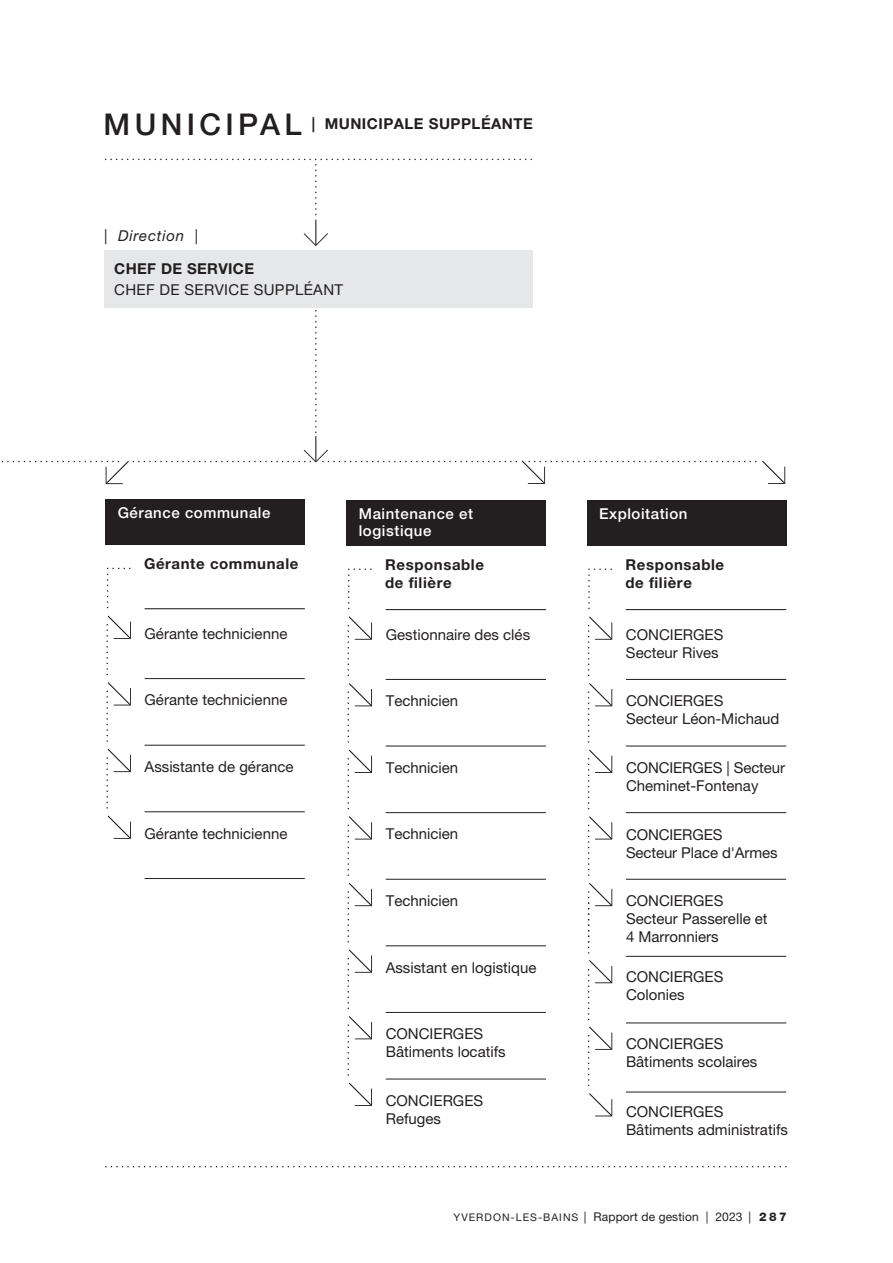
<style>
.page{position:relative;width:893px;height:1263px;background:#fff}
.page>*{position:absolute;margin:0;border:0;box-sizing:border-box;transform-origin:0 0}
.t1{font:15px/18px "Helvetica Neue LT Pro";color:#231f20}
.t2{font:700 15px/18px "Helvetica Neue LT Pro";letter-spacing:.04em;color:#231f20}
.t3{font:500 15px/17.2px "Helvetica Neue LT Pro";letter-spacing:.04em;color:#fff}
.t4{font:15px "Helvetica Neue LT Pro";letter-spacing:.025em;color:#231f20}
.t5{font:italic 15px "Helvetica Neue LT Pro";letter-spacing:.05em;color:#231f20}
.t6{font:12px "Helvetica Neue LT Pro";letter-spacing:.01em;color:#231f20}
.s1{font-weight:500;font-size:30px}
.s2{font-style:normal}
.s3{font-size:10.5px}
.s4{font-weight:800}
</style>
<div class="page">
<div style="left:106px;top:499px;width:199px;height:45px;background:#231f20"></div>
<svg style="left:107px;top:568px;width:23px;height:40px"></svg>
<svg style="left:107px;top:616px;width:24px;height:59px"></svg>
<hr style="left:145px;top:678px;width:160px;height:1px;background:#231f20">
<svg style="left:107px;top:682px;width:24px;height:60px"></svg>
<hr style="left:145px;top:745px;width:160px;height:1px;background:#231f20">
<hr style="left:145px;top:811px;width:160px;height:1px;background:#231f20">
<svg style="left:107px;top:749px;width:24px;height:59px"></svg>
<svg style="left:108px;top:815px;width:23px;height:24px"></svg>
<hr style="left:145px;top:878px;width:160px;height:1px;background:#231f20">
<div style="left:347px;top:500px;width:199px;height:45px;background:#231f20"></div>
<svg style="left:348px;top:569px;width:23px;height:40px"></svg>
<svg style="left:348px;top:616px;width:24px;height:60px"></svg>
<hr style="left:386px;top:679px;width:160px;height:1px;background:#231f20">
<svg style="left:348px;top:683px;width:24px;height:60px"></svg>
<hr style="left:386px;top:746px;width:160px;height:1px;background:#231f20">
<svg style="left:348px;top:750px;width:24px;height:59px"></svg>
<hr style="left:386px;top:812px;width:160px;height:1px;background:#231f20">
<svg style="left:348px;top:816px;width:24px;height:60px"></svg>
<hr style="left:386px;top:879px;width:160px;height:1px;background:#231f20">
<svg style="left:348px;top:883px;width:24px;height:59px"></svg>
<hr style="left:386px;top:945px;width:160px;height:1px;background:#231f20">
<svg style="left:348px;top:949px;width:24px;height:60px"></svg>
<hr style="left:386px;top:1012px;width:160px;height:1px;background:#231f20">
<svg style="left:348px;top:1016px;width:24px;height:59px"></svg>
<hr style="left:386px;top:1079px;width:160px;height:1px;background:#231f20">
<svg style="left:349px;top:1083px;width:23px;height:23px"></svg>
<svg style="left:105px;top:1166px;width:682px;height:1px"></svg>
<div style="left:587px;top:500px;width:199px;height:45px;background:#231f20"></div>
<svg style="left:588px;top:569px;width:24px;height:40px"></svg>
<svg style="left:588px;top:616px;width:24px;height:60px"></svg>
<hr style="left:626px;top:679px;width:160px;height:1px;background:#231f20">
<hr style="left:145px;top:608px;width:160px;height:1px;background:#231f20">
<hr style="left:386px;top:609px;width:160px;height:1px;background:#231f20">
<hr style="left:626px;top:609px;width:160px;height:1px;background:#231f20">
<svg style="left:588px;top:683px;width:24px;height:60px"></svg>
<hr style="left:626px;top:746px;width:160px;height:1px;background:#231f20">
<svg style="left:588px;top:750px;width:24px;height:59px"></svg>
<hr style="left:626px;top:812px;width:160px;height:1px;background:#231f20">
<svg style="left:588px;top:816px;width:24px;height:60px"></svg>
<hr style="left:626px;top:879px;width:160px;height:1px;background:#231f20">
<svg style="left:588px;top:883px;width:24px;height:70px"></svg>
<hr style="left:626px;top:956px;width:160px;height:1px;background:#231f20">
<hr style="left:626px;top:1092px;width:160px;height:1px;background:#231f20">
<svg style="left:588px;top:960px;width:24px;height:60px"></svg>
<hr style="left:626px;top:1022px;width:160px;height:1px;background:#231f20">
<svg style="left:588px;top:1026px;width:24px;height:60px"></svg>
<svg style="left:589px;top:1093px;width:23px;height:23px"></svg>
<svg style="left:105px;top:159px;width:427px;height:87px"></svg>
<svg style="left:1px;top:304px;width:784px;height:180px"></svg>
<div style="left:105px;top:250px;width:428px;height:58px;background:#e6e7e9"></div>
<p class="t2" style="left:104px;top:114px;width:431px"><span class="s1">MUNICIPAL</span> | MUNICIPALE SUPPLÉANTE</p>
<p class="t5" style="left:104px;top:226px;width:95px"><span class="s2">|</span> Direction <span class="s2">|</span></p>
<p class="t2" style="left:115px;top:256px;width:141px">CHEF DE SERVICE</p>
<p class="t4" style="left:114px;top:281px;width:230px">CHEF DE SERVICE SUPPLÉANT</p>
<p class="t3" style="left:118px;top:504px;width:154px">Gérance communale</p>
<p class="t3" style="left:359px;top:505px;width:116px">Maintenance et logistique</p>
<p class="t3" style="left:599px;top:505px;width:90px">Exploitation</p>
<p class="t2" style="left:144px;top:554px;width:156px">Gérante communale</p>
<p class="t2" style="left:385px;top:555px;width:100px">Responsable de filière</p>
<p class="t2" style="left:625px;top:555px;width:100px">Responsable de filière</p>
<p class="t1" style="left:145px;top:624px;width:144px">Gérante technicienne</p>
<p class="t1" style="left:386px;top:625px;width:146px">Gestionnaire des clés</p>
<p class="t1" style="left:626px;top:625px;width:99px">CONCIERGES<br>Secteur Rives</p>
<p class="t1" style="left:145px;top:691px;width:144px">Gérante technicienne</p>
<p class="t1" style="left:386px;top:692px;width:74px">Technicien</p>
<p class="t1" style="left:145px;top:757px;width:150px">Assistante de gérance</p>
<p class="t1" style="left:386px;top:758px;width:74px">Technicien</p>
<p class="t1" style="left:145px;top:824px;width:144px">Gérante technicienne</p>
<p class="t1" style="left:386px;top:825px;width:74px">Technicien</p>
<p class="t1" style="left:626px;top:692px;width:155px">CONCIERGES<br>Secteur Léon-Michaud</p>
<p class="t1" style="left:626px;top:758px;width:161px">CONCIERGES | Secteur<br>Cheminet-Fontenay</p>
<p class="t1" style="left:626px;top:826px;width:153px">CONCIERGES<br>Secteur Place d'Armes</p>
<p class="t1" style="left:386px;top:891px;width:74px">Technicien</p>
<p class="t1" style="left:626px;top:891px;width:143px">CONCIERGES<br>Secteur Passerelle et<br>4 Marronniers</p>
<p class="t1" style="left:386px;top:958px;width:152px">Assistant en logistique</p>
<p class="t1" style="left:626px;top:968px;width:99px">CONCIERGES<br>Colonies</p>
<p class="t1" style="left:386px;top:1025px;width:122px">CONCIERGES<br>Bâtiments locatifs</p>
<p class="t1" style="left:386px;top:1091px;width:99px">CONCIERGES<br>Refuges</p>
<p class="t1" style="left:626px;top:1034px;width:133px">CONCIERGES<br>Bâtiments scolaires</p>
<p class="t1" style="left:626px;top:1102px;width:163px">CONCIERGES<br>Bâtiments administratifs</p>
<p class="t6" style="left:453px;top:1209px;width:335px"><span class="s3">YVERDON-LES-BAINS</span> | Rapport de gestion | 2023 | <span class="s4">287</span></p>
</div>
